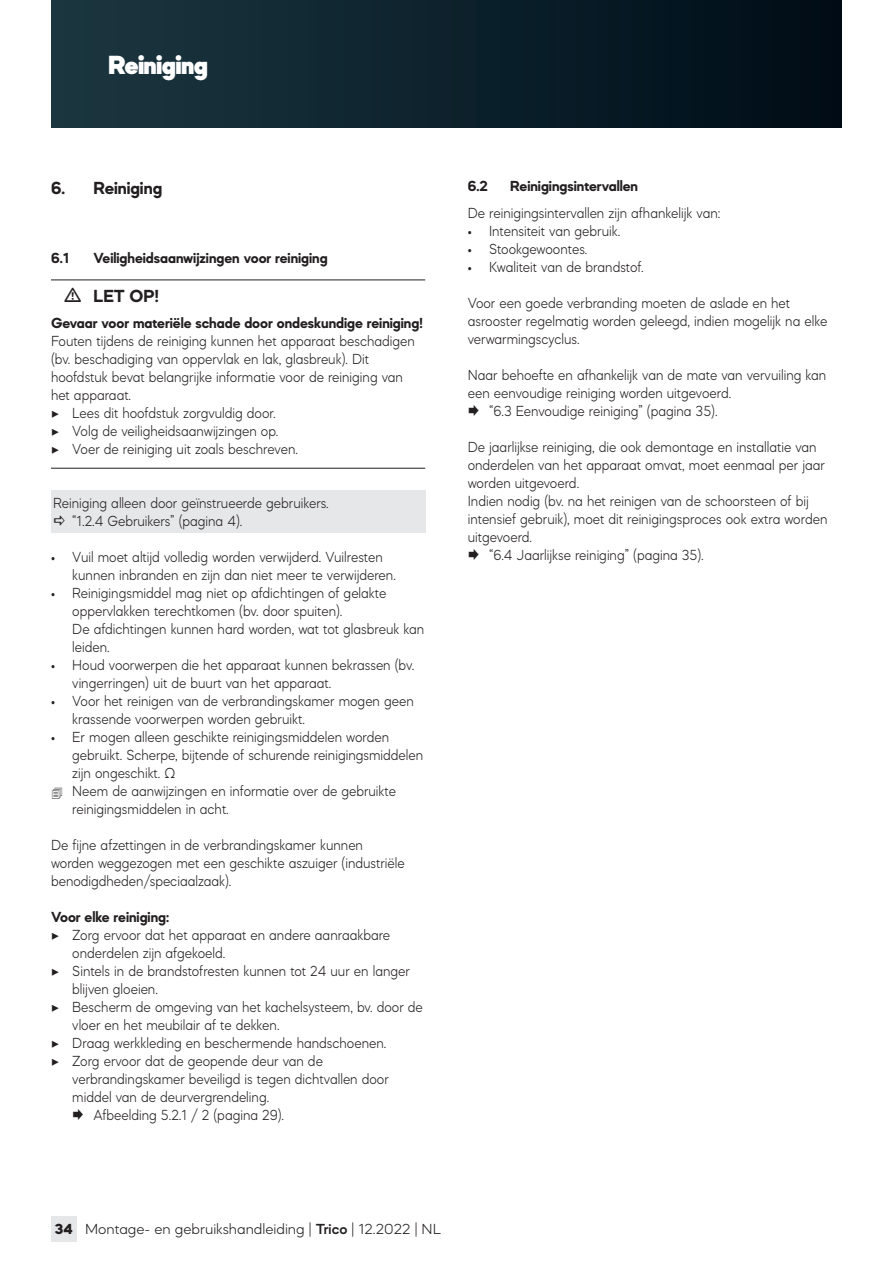
<style>
.page{position:relative;width:893px;height:1263px;background:#fff}
.page>*{position:absolute;margin:0;border:0;box-sizing:border-box;transform-origin:0 0}
.t1{font:900 27px "Mazzard M";color:#fff}
.t2{font:700 18px "Mazzard M";color:#231f20}
.t3{font:300 15px/18px "Mazzard M";color:#231f20;scale:.9 1}
.t4{font:700 15px "Mazzard M";color:#231f20}
.t5{font:300 15px "Mazzard M";color:#231f20}
.t6{font:800 15px "Mazzard M";color:#231f20}
.s1{font-family:"RMB Probe Regular";font-weight:400}
.s2{font-weight:400}
.s3{font-weight:600}
</style>
<div class="page">
<div style="left:51px;top:1216px;width:26px;height:26px;background:#e6e7e9"></div>
<div style="left:51px;top:0;width:791px;height:128px;background:linear-gradient(to right,#1b3740,#000c17)"></div>
<hr style="left:51px;top:280px;width:374px;height:1px;background:#231f20">
<hr style="left:51px;top:468px;width:374px;height:1px;background:#231f20">
<div style="left:51px;top:490px;width:374px;height:25px;background:#e6e7e9"></div>
<div style="left:51px;top:508px;width:374px;height:25px;background:#e6e7e9"></div>
<h1 class="t1" style="left:108px;top:48px;width:101px">Reiniging</h1>
<p class="t2" style="left:51px;top:177px;width:113px">6. Reiniging</p>
<p class="t4" style="left:51px;top:248px;width:20px">6.1</p>
<p class="t4" style="left:94px;top:248px;width:236px">Veiligheidsaanwijzingen voor reiniging</p>
<p class="t2" style="left:94px;top:284px;width:67px">LET OP!</p>
<p class="t4" style="left:51px;top:314px;width:373px">Gevaar voor materiële schade door ondeskundige reiniging!</p>
<p class="t3" style="left:51px;top:332px;width:406px">Fouten tijdens de reiniging kunnen het apparaat beschadigen (bv. beschadiging van oppervlak en lak, glasbreuk). Dit hoofdstuk bevat belangrijke informatie voor de reiniging van het apparaat.<br><span class="s1">A</span> Lees dit hoofdstuk zorgvuldig door.<br><span class="s1">A</span> Volg de veiligheidsaanwijzingen op.<br><span class="s1">A</span> Voer de reiniging uit zoals beschreven.</p>
<p class="t3" style="left:72px;top:494px;width:286px;text-indent:-19px">Reiniging alleen door geïnstrueerde gebruikers. “1.2.4 Gebruikers” (pagina 4).</p>
<p class="t3" style="left:72px;top:548px;width:361px;text-indent:-21px"><span class="s2">•</span> Vuil moet altijd volledig worden verwijderd. Vuilresten kunnen inbranden en zijn dan niet meer te verwijderen.</p>
<p class="t3" style="left:72px;top:584px;width:393px;text-indent:-21px"><span class="s2">•</span> Reinigingsmiddel mag niet op afdichtingen of gelakte oppervlakken terechtkomen (bv. door spuiten).<br>De afdichtingen kunnen hard worden, wat tot glasbreuk kan leiden.</p>
<p class="t3" style="left:72px;top:656px;width:381px;text-indent:-21px"><span class="s2">•</span> Houd voorwerpen die het apparaat kunnen bekrassen (bv. vingerringen) uit de buurt van het apparaat.</p>
<p class="t3" style="left:72px;top:692px;width:381px;text-indent:-21px"><span class="s2">•</span> Voor het reinigen van de verbrandingskamer mogen geen krassende voorwerpen worden gebruikt.</p>
<p class="t3" style="left:72px;top:728px;width:391px;text-indent:-21px"><span class="s2">•</span> Er mogen alleen geschikte reinigingsmiddelen worden gebruikt. Scherpe, bijtende of schurende reinigingsmiddelen zijn ongeschikt. Ω<br>Neem de aanwijzingen en informatie over de gebruikte reinigingsmiddelen in acht.</p>
<p class="t3" style="left:51px;top:836px;width:395px">De fijne afzettingen in de verbrandingskamer kunnen worden weggezogen met een geschikte aszuiger (industriële benodigdheden/speciaalzaak).</p>
<p class="t4" style="left:51px;top:908px;width:120px">Voor elke reiniging:</p>
<p class="t3" style="left:51px;top:926px;width:378px"><span class="s1">A</span> Zorg ervoor dat het apparaat en andere aanraakbare</p>
<p class="t3" style="left:72px;top:944px;width:172px">onderdelen zijn afgekoeld.</p>
<p class="t3" style="left:51px;top:962px;width:400px"><span class="s1">A</span> Sintels in de brandstofresten kunnen tot 24 uur en langer</p>
<p class="t3" style="left:72px;top:980px;width:97px">blijven gloeien.</p>
<p class="t3" style="left:51px;top:998px;width:415px"><span class="s1">A</span> Bescherm de omgeving van het kachelsysteem, bv. door de</p>
<p class="t3" style="left:72px;top:1016px;width:232px">vloer en het meubilair af te dekken.</p>
<p class="t3" style="left:51px;top:1034px;width:374px"><span class="s1">A</span> Draag werkkleding en beschermende handschoenen.</p>
<p class="t3" style="left:51px;top:1052px;width:304px"><span class="s1">A</span> Zorg ervoor dat de geopende deur van de</p>
<p class="t3" style="left:72px;top:1070px;width:353px">verbrandingskamer beveiligd is tegen dichtvallen door</p>
<p class="t3" style="left:72px;top:1088px;width:220px">middel van de deurvergrendeling.</p>
<p class="t3" style="left:72px;top:1106px;width:237px">◻ Afbeelding 5.2.1 / 2 (pagina 29).</p>
<p class="t4" style="left:468px;top:177px;width:22px">6.2</p>
<p class="t4" style="left:510px;top:177px;width:129px">Reinigingsintervallen</p>
<p class="t3" style="left:468px;top:204px;width:282px">De reinigingsintervallen zijn afhankelijk van:</p>
<p class="t3" style="left:468px;top:222px;width:171px"><span class="s2">•</span> I ntensiteit van gebruik.</p>
<p class="t3" style="left:468px;top:240px;width:134px"><span class="s2">•</span> Stookgewoontes.</p>
<p class="t3" style="left:468px;top:258px;width:197px"><span class="s2">•</span> Kwaliteit van de brandstof.</p>
<p class="t3" style="left:468px;top:294px;width:401px">Voor een goede verbranding moeten de aslade en het asrooster regelmatig worden geleegd, indien mogelijk na elke verwarmingscyclus.</p>
<p class="t3" style="left:468px;top:366px;width:400px">Naar behoefte en afhankelijk van de mate van vervuiling kan een eenvoudige reiniging worden uitgevoerd.</p>
<p class="t3" style="left:468px;top:402px;width:279px">◻ “6.3 Eenvoudige reiniging” (pagina 35).</p>
<p class="t3" style="left:468px;top:438px;width:401px">De jaarlijkse reiniging, die ook demontage en installatie van onderdelen van het apparaat omvat, moet eenmaal per jaar worden uitgevoerd.<br>I ndien nodig (bv. na het reinigen van de schoorsteen of bij intensief gebruik), moet dit reinigingsproces ook extra worden uitgevoerd.</p>
<p class="t3" style="left:468px;top:546px;width:264px">◻ “6.4 Jaarlijkse reiniging” (pagina 35).</p>
<p class="t6" style="left:55px;top:1219px;width:19px">34</p>
<p class="t5" style="left:85px;top:1220px;width:347px">Montage- en gebruikshandleiding | <span class="s3">Trico</span> | 12.2022 | NL</p>
</div>
